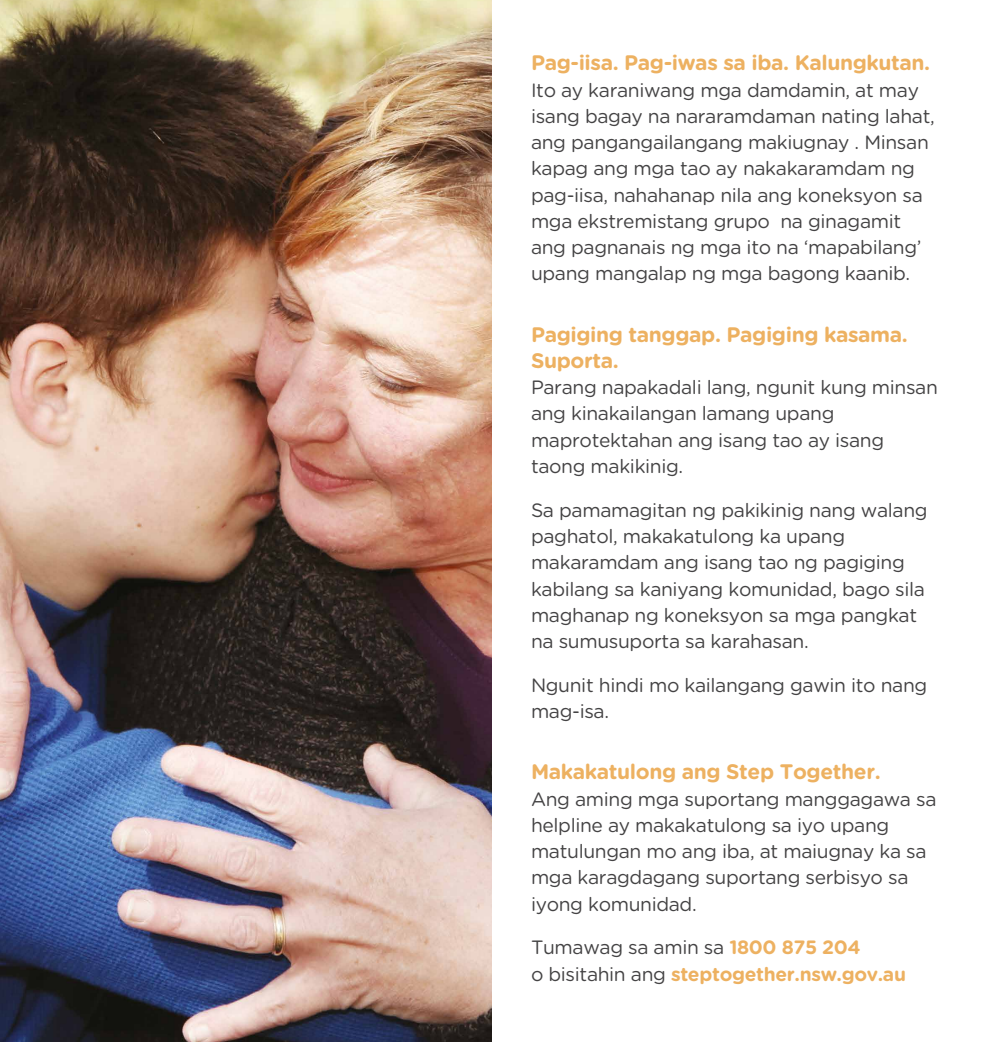
<style>
.page{position:relative;width:983px;height:1042px;background:#fff}
.page>*{position:absolute;margin:0;border:0;box-sizing:border-box;transform-origin:0 0}
.t1{font:700 21px/26.2px "Gotham Rounded";letter-spacing:-.02em;color:#edb161}
.t2{font:19.25px/26.2px "Gotham Rounded";letter-spacing:-.02em;color:#444344}
.t3{font:700 19.25px/26.2px "Gotham Rounded";letter-spacing:-.02em;color:#edb161}
.s1{font-weight:400;color:#444344}
</style>
<div class="page">
<img style="left:0;top:0;width:491px;height:1042px">
<p class="t1" style="left:531px;top:49px;width:400px">Pag-iisa. Pag-iwas sa iba. Kalungkutan.</p>
<p class="t2" style="left:531px;top:76px;width:405px">Ito ay karaniwang mga damdamin, at may isang bagay na nararamdaman nating lahat, ang pangangailangang makiugnay . Minsan kapag ang mga tao ay nakakaramdam ng pag-iisa, nahahanap nila ang koneksyon sa mga ekstremistang grupo na ginagamit ang pagnanais ng mga ito na ‘mapabilang’ upang mangalap ng mga bagong kaanib.</p>
<p class="t1" style="left:531px;top:320px;width:378px">Pagiging tanggap. Pagiging kasama.<br>Suporta.</p>
<p class="t2" style="left:531px;top:373px;width:408px">Parang napakadali lang, ngunit kung minsan ang kinakailangan lamang upang maprotektahan ang isang tao ay isang taong makikinig.</p>
<p class="t2" style="left:531px;top:496px;width:398px">Sa pamamagitan ng pakikinig nang walang paghatol, makakatulong ka upang makaramdam ang isang tao ng pagiging kabilang sa kaniyang komunidad, bago sila maghanap ng koneksyon sa mga pangkat na sumusuporta sa karahasan.</p>
<p class="t2" style="left:531px;top:671px;width:397px">Ngunit hindi mo kailangang gawin ito nang mag-isa.</p>
<p class="t1" style="left:531px;top:758px;width:351px">Makakatulong ang Step Together.</p>
<p class="t2" style="left:531px;top:785px;width:407px">Ang aming mga suportang manggagawa sa helpline ay makakatulong sa iyo upang matulungan mo ang iba, at maiugnay ka sa mga karagdagang suportang serbisyo sa iyong komunidad.</p>
<p class="t3" style="left:531px;top:933px;width:376px"><span class="s1">Tumawag sa amin sa</span> 1800 875 204<br><span class="s1">o bisitahin ang</span> steptogether.nsw.gov.au</p>
</div>
